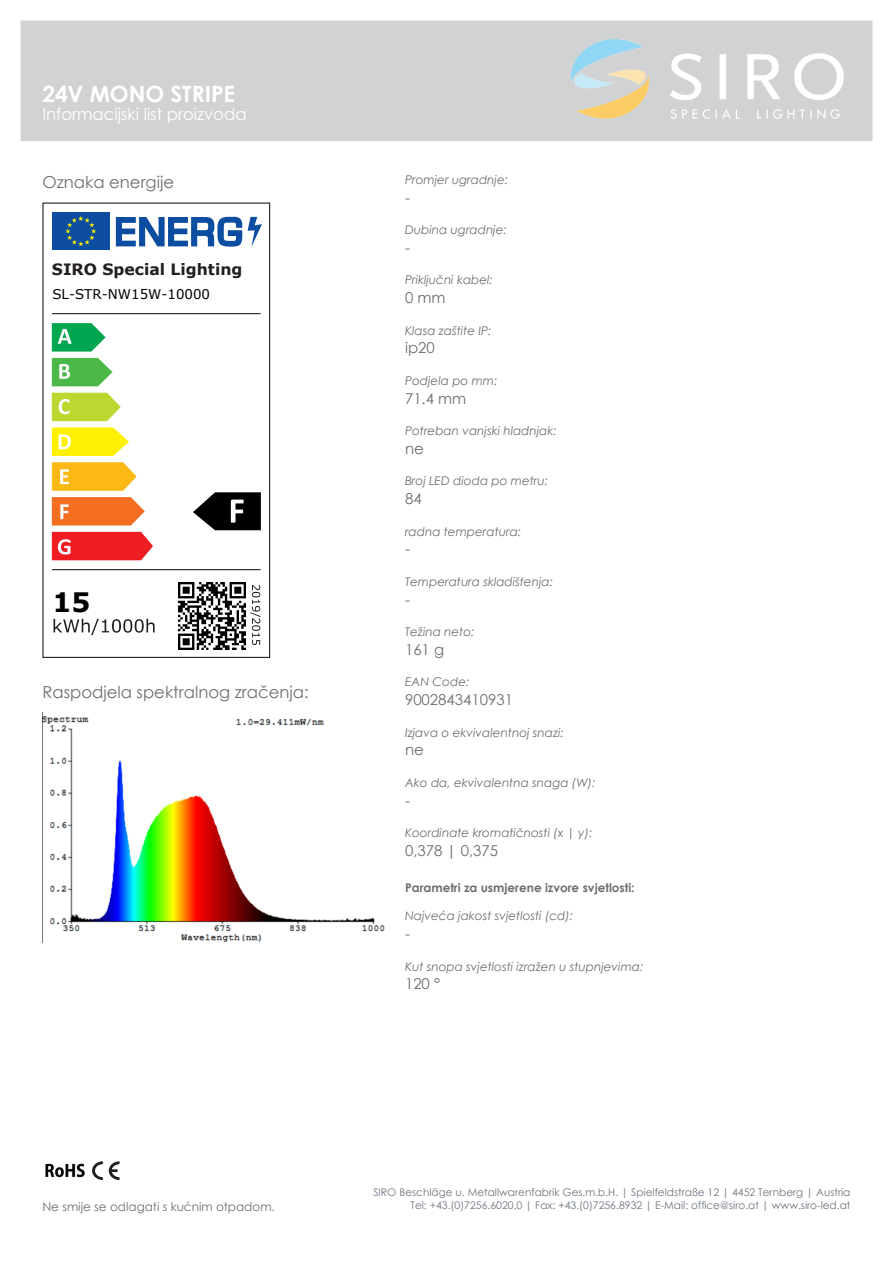
<style>
.page{position:relative;width:893px;height:1263px;background:#fff}
.page>*{position:absolute;margin:0;border:0;box-sizing:border-box;transform-origin:0 0}
.t1{font:700 26.85px "Verdana";color:#000}
.t2{font:700 22.5px "Century Gothic";color:#fff}
.t3{font:16.5px "Century Gothic";color:#6e6e6e}
.t4{font:16.5px "Century Gothic";color:#fff}
.t5{font:700 15.6px "Verdana";color:#231f20}
.t6{font:15px "Century Gothic";color:#6e6e6e}
.t7{font:13.35px "Verdana";color:#000}
.t8{font:italic 12px "Century Gothic";color:#6e6e6e}
.t9{font:700 12px "Century Gothic";color:#6e6e6e}
.t10{font:12px "Century Gothic";color:#6e6e6e}
.t11{font:10.5px/12.6px "Century Gothic";color:#6d747f;text-align:right}
.s1{font-style:inherit}
</style>
<div class="page">
<div style="left:21px;top:21px;width:851px;height:120px;background:#d1d2d4"></div>
<img style="left:571px;top:40px;width:272px;height:78px">
<img style="left:45px;top:1163px;width:40px;height:15px">
<svg style="left:92px;top:1161px;width:27px;height:19px"></svg>
<div style="left:52px;top:212px;width:58px;height:38px;background:#0d4da1"></div>
<svg style="left:65px;top:216px;width:31px;height:30px"></svg>
<svg style="left:116px;top:217px;width:126px;height:30px"></svg>
<svg style="left:248px;top:217px;width:14px;height:30px"></svg>
<svg style="left:52px;top:323px;width:54px;height:29px"></svg>
<svg style="left:52px;top:358px;width:61px;height:28px"></svg>
<svg style="left:52px;top:393px;width:69px;height:28px;background:#c7db4d"></svg>
<svg style="left:52px;top:427px;width:77px;height:29px;background:#fff32b"></svg>
<svg style="left:52px;top:462px;width:85px;height:29px;background:#fcc133"></svg>
<svg style="left:52px;top:497px;width:93px;height:28px;background:#f47d38"></svg>
<svg style="left:52px;top:532px;width:101px;height:28px;background:#ef3237"></svg>
<svg style="left:54px;top:619px;width:101px;height:16px"></svg>
<hr style="left:52px;top:313px;width:209px;height:1px;background:#231f20">
<hr style="left:52px;top:569px;width:209px;height:1px;background:#231f20">
<svg style="left:250px;top:585px;width:11px;height:60px"></svg>
<svg style="left:193px;top:492px;width:68px;height:38px"></svg>
<div style="left:42px;top:203px;width:228px;height:455px;border:1px solid #231f20"></div>
<img style="left:179px;top:582px;width:67px;height:67px">
<img style="left:42px;top:712px;width:343px;height:230px">
<h2 class="t2" style="left:42px;top:80px;width:194px">24V MONO STRIPE</h2>
<h3 class="t4" style="left:42px;top:104px;width:206px">Informacijski list proizvoda</h3>
<h3 class="t3" style="left:42px;top:171px;width:133px">Oznaka energije</h3>
<h3 class="t5" style="left:52px;top:259px;width:192px"><span class="s1">SIRO</span> Special Lighting</h3>
<p class="t7" style="left:52px;top:285px;width:159px">SL-STR-NW15W-10000</p>
<h1 class="t1" style="left:52px;top:585px;width:40px">15</h1>
<h3 class="t3" style="left:42px;top:681px;width:268px">Raspodjela spektralnog zračenja:</h3>
<p class="t8" style="left:405px;top:172px;width:105px">Promjer ugradnje:</p>
<p class="t6" style="left:405px;top:188px;width:6px">-</p>
<p class="t8" style="left:405px;top:222px;width:103px">Dubina ugradnje:</p>
<p class="t6" style="left:405px;top:238px;width:6px">-</p>
<p class="t8" style="left:405px;top:273px;width:89px">Priključni kabel:</p>
<p class="t6" style="left:405px;top:288px;width:42px">0 mm</p>
<p class="t8" style="left:405px;top:323px;width:88px">Klasa zaštite IP:</p>
<p class="t6" style="left:405px;top:339px;width:31px">ip20</p>
<p class="t8" style="left:405px;top:373px;width:94px">Podjela po mm:</p>
<p class="t6" style="left:405px;top:389px;width:63px">71.4 mm</p>
<p class="t8" style="left:405px;top:423px;width:153px">Potreban vanjski hladnjak:</p>
<p class="t6" style="left:405px;top:439px;width:20px">ne</p>
<p class="t8" style="left:405px;top:474px;width:145px">Broj LED dioda po metru:</p>
<p class="t6" style="left:405px;top:489px;width:18px">84</p>
<p class="t8" style="left:405px;top:524px;width:118px">radna temperatura:</p>
<p class="t6" style="left:405px;top:540px;width:6px">-</p>
<p class="t8" style="left:405px;top:574px;width:149px">Temperatura skladištenja:</p>
<p class="t6" style="left:405px;top:590px;width:6px">-</p>
<p class="t8" style="left:405px;top:624px;width:71px">Težina neto:</p>
<p class="t6" style="left:405px;top:640px;width:41px">161 g</p>
<p class="t8" style="left:405px;top:675px;width:66px">EAN Code:</p>
<p class="t6" style="left:405px;top:690px;width:110px">9002843410931</p>
<p class="t8" style="left:405px;top:725px;width:160px">Izjava o ekvivalentnoj snazi:</p>
<p class="t6" style="left:405px;top:741px;width:20px">ne</p>
<p class="t8" style="left:405px;top:775px;width:192px">Ako da, ekvivalentna snaga (W):</p>
<p class="t6" style="left:405px;top:791px;width:6px">-</p>
<p class="t8" style="left:405px;top:825px;width:189px">Koordinate kromatičnosti (x | y):</p>
<p class="t6" style="left:405px;top:841px;width:95px">0,378 | 0,375</p>
<p class="t9" style="left:405px;top:880px;width:231px">Parametri za usmjerene izvore svjetlosti:</p>
<p class="t8" style="left:405px;top:909px;width:170px">Najveća jakost svjetlosti (cd):</p>
<p class="t6" style="left:405px;top:924px;width:6px">-</p>
<p class="t8" style="left:405px;top:959px;width:240px">Kut snopa svjetlosti izražen u stupnjevima:</p>
<p class="t6" style="left:405px;top:975px;width:37px">120 °</p>
<p class="t10" style="left:42px;top:1199px;width:234px">Ne smije se odlagati s kućnim otpadom.</p>
<p class="t11" style="left:373px;top:1186px;width:479px">SIRO Beschläge u. Metallwarenfabrik Ges.m.b.H. | Spielfeldstraße 12 | 4452 Ternberg | Austria<br>Tel: +43.(0)7256.6020.0 | Fax: +43.(0)7256.8932 | E-Mail: office@siro.at | www.siro-led.at</p>
</div>
